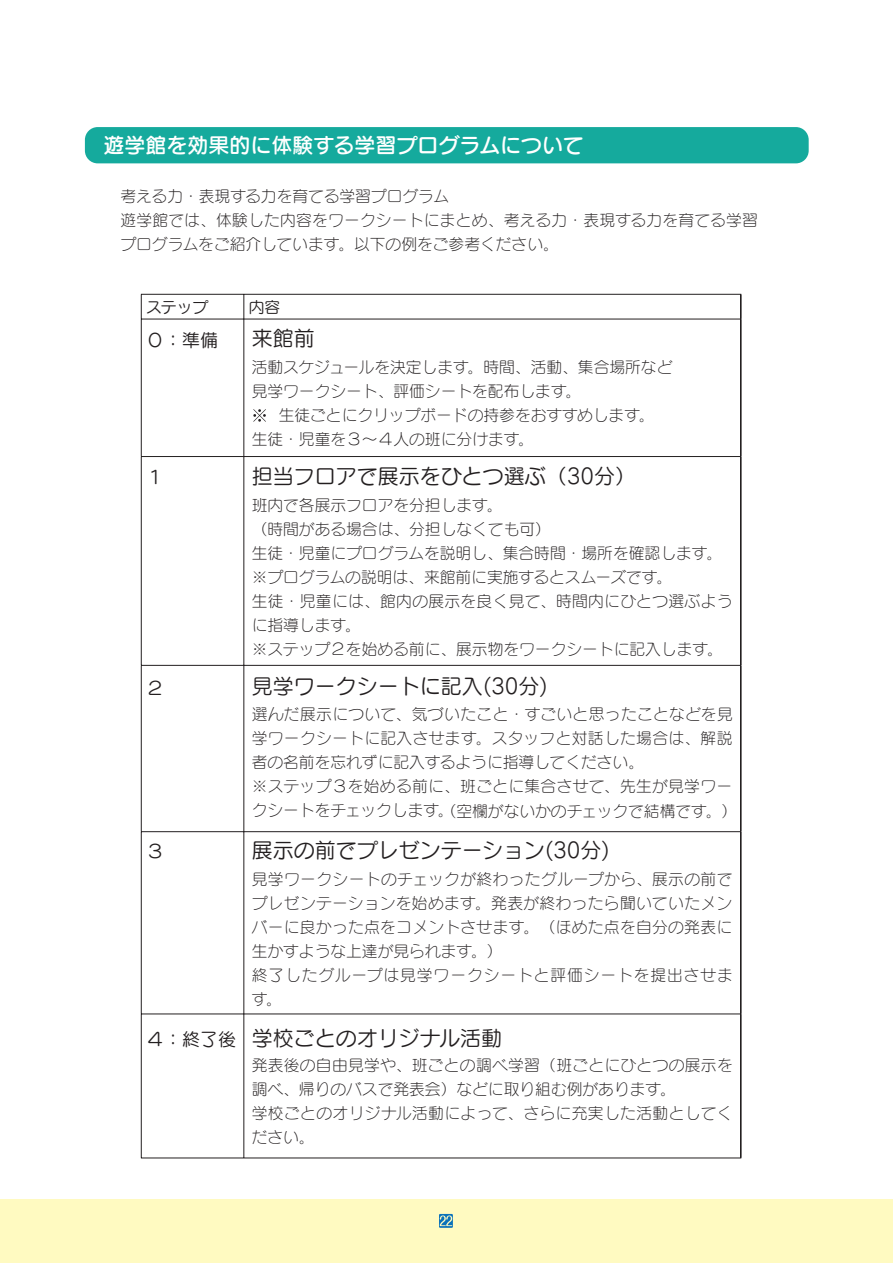
<style>
.page{position:relative;width:893px;height:1263px;background:#fff}
.page>*{position:absolute;margin:0;border:0;box-sizing:border-box;transform-origin:0 0}
.t1{font:21px "Seurat Pro M";color:#231f20}
.t2{font:21px "Seurat Pro DB";color:#fff}
.t3{font:18px "Seurat Pro M";color:#231f20}
.t4{font:15.75px/24px "Seurat Pro L";letter-spacing:.02em;color:#231f20}
.t5{font:15.75px/24px "Seurat Pro L";color:#231f20}
.t6{font:15.75px "Seurat Pro M";color:#231f20}
.s1{font-size:18px}
</style>
<div class="page">
<div style="left:0;top:1199px;width:893px;height:64px;background:#fffac1"></div>
<svg style="left:439px;top:1214px;width:14px;height:14px"></svg>
<div style="left:85px;top:127px;width:724px;height:36px;background:#15aa9d;border-radius:13px"></div>
<hr style="left:741px;top:1014px;width:1px;height:143px;background:#231f20">
<hr style="left:741px;top:832px;width:1px;height:181px;background:#231f20">
<hr style="left:741px;top:666px;width:1px;height:165px;background:#231f20">
<hr style="left:741px;top:457px;width:1px;height:208px;background:#231f20">
<hr style="left:741px;top:319px;width:1px;height:137px;background:#231f20">
<hr style="left:740px;top:1014px;width:1px;height:143px;background:#231f20">
<hr style="left:740px;top:832px;width:1px;height:181px;background:#231f20">
<hr style="left:740px;top:666px;width:1px;height:165px;background:#231f20">
<hr style="left:740px;top:457px;width:1px;height:208px;background:#231f20">
<hr style="left:740px;top:319px;width:1px;height:137px;background:#231f20">
<svg style="left:740px;top:295px;width:2px;height:24px"></svg>
<hr style="left:243px;top:1014px;width:1px;height:143px;background:#231f20">
<hr style="left:243px;top:832px;width:1px;height:181px;background:#231f20">
<hr style="left:243px;top:666px;width:1px;height:165px;background:#231f20">
<hr style="left:243px;top:457px;width:1px;height:208px;background:#231f20">
<hr style="left:243px;top:319px;width:1px;height:137px;background:#231f20">
<svg style="left:243px;top:295px;width:1px;height:24px"></svg>
<hr style="left:141px;top:1014px;width:1px;height:143px;background:#231f20">
<hr style="left:141px;top:832px;width:1px;height:181px;background:#231f20">
<hr style="left:141px;top:666px;width:1px;height:165px;background:#231f20">
<hr style="left:141px;top:457px;width:1px;height:208px;background:#231f20">
<hr style="left:141px;top:319px;width:1px;height:137px;background:#231f20">
<svg style="left:141px;top:295px;width:1px;height:24px"></svg>
<hr style="left:141px;top:1157px;width:600px;height:1px;background:#231f20">
<hr style="left:141px;top:1013px;width:600px;height:1px;background:#231f20">
<hr style="left:141px;top:831px;width:600px;height:1px;background:#231f20">
<hr style="left:141px;top:665px;width:600px;height:1px;background:#231f20">
<hr style="left:141px;top:456px;width:600px;height:1px;background:#231f20">
<hr style="left:141px;top:319px;width:600px;height:1px;background:#231f20">
<hr style="left:141px;top:294px;width:600px;height:1px;background:#231f20">
<svg style="left:253px;top:409px;width:13px;height:13px"></svg>
<h1 class="t2" style="left:104px;top:131px;width:482px">遊学館を効果的に体験する学習プログラムについて</h1>
<p class="t5" style="left:120px;top:184px;width:639px">考える力・表現する力を育てる学習プログラム<br>遊学館では、体験した内容をワークシートにまとめ、考える力・表現する力を育てる学習プログラムをご紹介しています。以下の例をご参考ください。</p>
<p class="t6" style="left:146px;top:296px;width:64px">ステップ</p>
<p class="t6" style="left:249px;top:296px;width:33px">内容</p>
<p class="t3" style="left:146px;top:328px;width:73px">０：準備</p>
<h1 class="t1" style="left:252px;top:325px;width:64px">来館前</h1>
<p class="t5" style="left:252px;top:355px;width:422px">活動スケジュールを決定します。時間、活動、集合場所など見学ワークシート、評価シートを配布します。</p>
<p class="t5" style="left:252px;top:403px;width:404px;text-indent:27px">生徒ごとにクリップボードの持参をおすすめします。生徒・児童を３～４人の班に分けます。</p>
<p class="t3" style="left:146px;top:466px;width:19px">１</p>
<h1 class="t1" style="left:252px;top:462px;width:386px">担当フロアで展示をひとつ選ぶ（30分）</h1>
<p class="t5" style="left:252px;top:492px;width:482px">班内で各展示フロアを分担します。<br>（時間がある場合は、分担しなくても可）<br>生徒・児童にプログラムを説明し、集合時間・場所を確認します。※プログラムの説明は、来館前に実施するとスムーズです。<br>生徒・児童には、館内の展示を良く見て、時間内にひとつ選ぶように指導します。<br>※ステップ２を始める前に、展示物をワークシートに記入します。</p>
<p class="t3" style="left:146px;top:676px;width:19px">２</p>
<h1 class="t1" style="left:252px;top:673px;width:298px">見学ワークシートに記入(30分)</h1>
<p class="t4" style="left:252px;top:701px;width:487px">選んだ展示について、気づいたこと・すごいと思ったことなどを見学ワークシートに記入させます。スタッフと対話した場合は、解説者の名前を忘れずに記入するように指導してください。<br>※ステップ３を始める前に、班ごとに集合させて、先生が見学ワークシートをチェックします。（空欄がないかのチェックで結構です。）</p>
<p class="t3" style="left:146px;top:839px;width:19px">３</p>
<h1 class="t1" style="left:252px;top:836px;width:360px">展示の前でプレゼンテーション(30分)</h1>
<p class="t4" style="left:252px;top:866px;width:483px">見学ワークシートのチェックが終わったグループから、展示の前でプレゼンテーションを始めます。発表が終わったら聞いていたメンバーに良かった点をコメントさせます。（ほめた点を自分の発表に生かすような上達が見られます。）<br>終了したグループは見学ワークシートと評価シートを提出させます。</p>
<h1 class="t1" style="left:146px;top:1024px;width:357px"><span class="s1">４：終了後</span> 学校ごとのオリジナル活動</h1>
<p class="t4" style="left:252px;top:1053px;width:483px">発表後の自由見学や、班ごとの調べ学習（班ごとにひとつの展示を調べ、帰りのバスで発表会）などに取り組む例があります。<br>学校ごとのオリジナル活動によって、さらに充実した活動としてください。</p>
</div>
